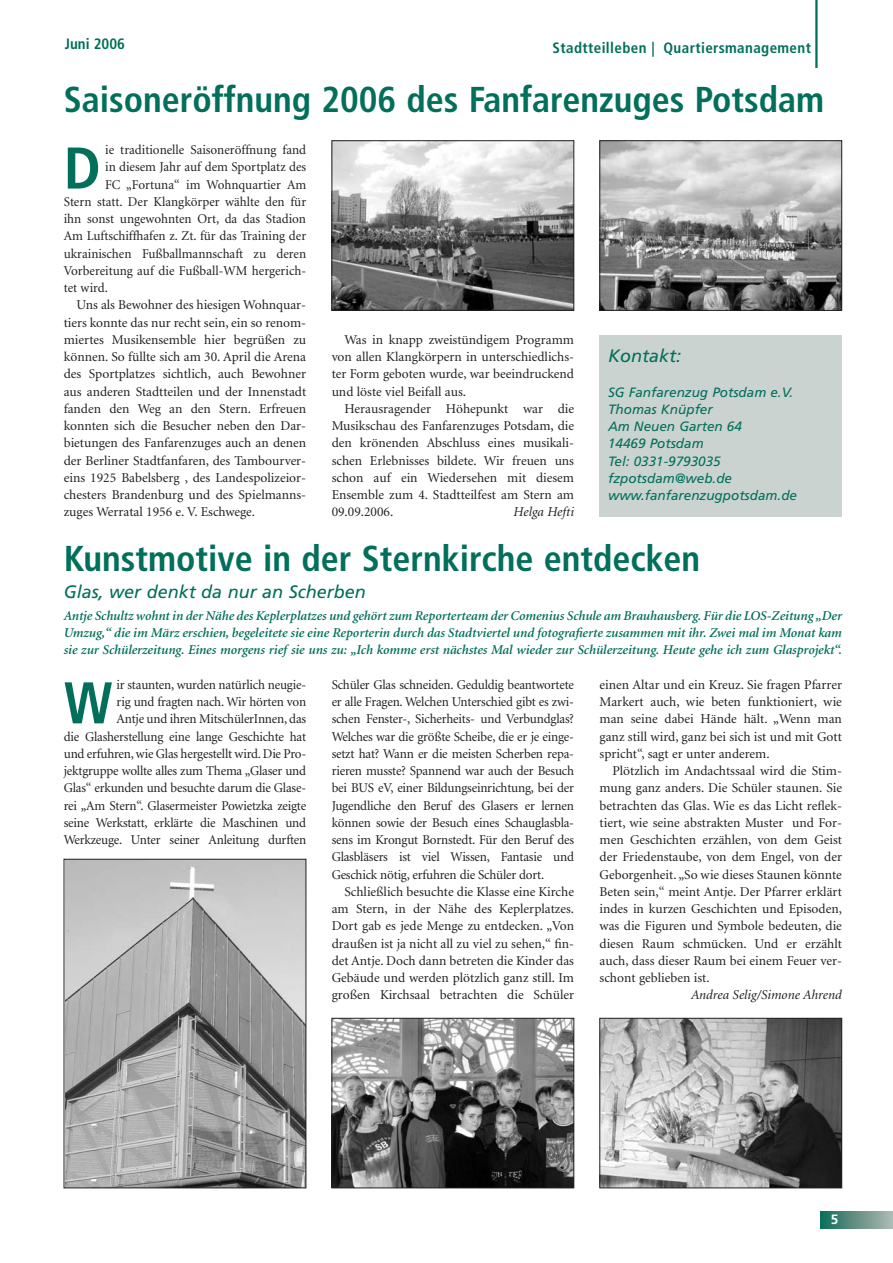
<style>
.page{position:relative;width:893px;height:1263px;background:#fff}
.page>*{position:absolute;margin:0;border:0;box-sizing:border-box;transform-origin:0 0}
.t1{font:700 condensed 58.8px "Frutiger";color:#016f5a}
.t2{font:700 condensed 36px "Frutiger";color:#016f5a}
.t3{font:italic 18px "Frutiger";color:#016f5a}
.t4{font:700 condensed 15px "Frutiger";letter-spacing:.025em;color:#016f5a}
.t5{font:700 condensed 15px "Frutiger";color:#016f5a}
.t6{font:13.5px/17.2px "Minion";color:#231f20;text-align:justify}
.t7{font:italic 600 13.5px/17.2px "Minion";letter-spacing:-.005em;color:#016f5a;text-align:justify}
.t8{font:italic 13.5px/17.2px "Frutiger";color:#016f5a}
.t9{font:italic 13.5px "Minion";color:#231f20}
.t10{font:700 13.5px "Frutiger";color:#fff}
</style>
<div class="page">
<svg style="left:821px;top:1212px;width:72px;height:17px"></svg>
<hr style="left:815px;top:0;width:3px;height:68px;background:#016f5a">
<div style="left:600px;top:335px;width:242px;height:182px;background:#cad3cf"></div>
<img style="left:334px;top:142px;width:238px;height:167px">
<div style="left:332px;top:140px;width:242px;height:171px;border:1px solid #231f20"></div>
<img style="left:602px;top:142px;width:238px;height:167px">
<div style="left:600px;top:140px;width:242px;height:171px;border:1px solid #231f20"></div>
<img style="left:66px;top:861px;width:238px;height:325px">
<div style="left:64px;top:859px;width:242px;height:329px;border:1px solid #231f20"></div>
<img style="left:334px;top:1020px;width:238px;height:166px">
<div style="left:332px;top:1018px;width:242px;height:170px;border:1px solid #231f20"></div>
<img style="left:602px;top:1020px;width:238px;height:166px">
<div style="left:600px;top:1018px;width:242px;height:170px;border:1px solid #231f20"></div>
<p class="t5" style="left:65px;top:37px;width:62px">Juni 2006</p>
<p class="t4" style="left:553px;top:42px;width:260px">Stadtteilleben | Quartiersmanagement</p>
<h2 class="t2" style="left:64px;top:85px;width:762px">Saisoneröffnung 2006 des Fanfarenzuges Potsdam</h2>
<h1 class="t1" style="left:64px;top:144px;width:39px">D</h1>
<p class="t6" style="left:105px;top:142px;width:202px">ie traditionelle Saisoneröffnung fand</p>
<p class="t6" style="left:105px;top:159px;width:202px">in diesem Jahr auf dem Sportplatz des</p>
<p class="t6" style="left:105px;top:177px;width:202px">FC „Fortuna“ im Wohnquartier Am</p>
<p class="t6" style="left:64px;top:194px;width:244px">Stern statt. Der Klangkörper wählte den für</p>
<p class="t6" style="left:64px;top:211px;width:244px">ihn sonst ungewohnten Ort, da das Stadion</p>
<p class="t6" style="left:64px;top:228px;width:244px">Am Luftschiffhafen z. Zt. für das Training der</p>
<p class="t6" style="left:64px;top:246px;width:244px">ukrainischen Fußballmannschaft zu deren</p>
<p class="t6" style="left:64px;top:263px;width:244px">Vorbereitung auf die Fußball-WM hergerich-</p>
<p class="t6" style="left:64px;top:280px;width:46px">tet wird.</p>
<p class="t6" style="left:77px;top:297px;width:231px">Uns als Bewohner des hiesigen Wohnquar-</p>
<p class="t6" style="left:64px;top:315px;width:244px">tiers konnte das nur recht sein, ein so renom-</p>
<p class="t6" style="left:64px;top:332px;width:244px">miertes Musikensemble hier begrüßen zu</p>
<p class="t6" style="left:64px;top:349px;width:244px">können. So füllte sich am 30. April die Arena</p>
<p class="t6" style="left:64px;top:366px;width:244px">des Sportplatzes sichtlich, auch Bewohner</p>
<p class="t6" style="left:64px;top:384px;width:244px">aus anderen Stadtteilen und der Innenstadt</p>
<p class="t6" style="left:64px;top:401px;width:244px">fanden den Weg an den Stern. Erfreuen</p>
<p class="t6" style="left:64px;top:418px;width:244px">konnten sich die Besucher neben den Dar-</p>
<p class="t6" style="left:64px;top:435px;width:244px">bietungen des Fanfarenzuges auch an denen</p>
<p class="t6" style="left:64px;top:453px;width:244px">der Berliner Stadtfanfaren, des Tambourver-</p>
<p class="t6" style="left:64px;top:470px;width:244px">eins 1925 Babelsberg , des Landespolizeior-</p>
<p class="t6" style="left:64px;top:487px;width:244px">chesters Brandenburg und des Spielmanns-</p>
<p class="t6" style="left:64px;top:504px;width:193px">zuges Werratal 1956 e. V. Eschwege.</p>
<p class="t6" style="left:332px;top:332px;width:244px;text-indent:13px">Was in knapp zweistündigem Programm von allen Klangkörpern in unterschiedlichs&shy;ter Form geboten wurde, war beeindruckend und löste viel Beifall aus.</p>
<p class="t6" style="left:332px;top:401px;width:244px;text-indent:13px">Herausragender Höhepunkt war die Musikschau des Fanfarenzuges Potsdam, die den krönenden Abschluss eines musikali&shy;schen Erlebnisses bildete. Wir freuen uns schon auf ein Wiedersehen mit diesem Ensemble zum 4. Stadtteilfest am Stern am 09.09.2006.</p>
<h3 class="t3" style="left:608px;top:348px;width:75px">Kontakt:</h3>
<p class="t8" style="left:608px;top:384px;width:190px">SG Fanfarenzug Potsdam e.V.<br>Thomas Knüpfer<br>Am Neuen Garten 64<br>14469 Potsdam<br>Tel: 0331-9793035 fzpotsdam@web.de www.fanfarenzugpotsdam.de</p>
<p class="t9" style="left:514px;top:507px;width:62px">Helga Hefti</p>
<h2 class="t2" style="left:64px;top:544px;width:638px">Kunstmotive in der Sternkirche entdecken</h2>
<h3 class="t3" style="left:64px;top:584px;width:304px">Glas, wer denkt da nur an Scherben</h3>
<p class="t7" style="left:64px;top:608px;width:780px">Antje Schultz wohnt in der Nähe des Keplerplatzes und gehört zum Reporterteam der Comenius Schule am Brauhausberg. Für die LOS-Zeitung „Der Umzug,“ die im März erschien, begeleitete sie eine Reporterin durch das Stadtviertel und fotografierte zusammen mit ihr. Zwei mal im Monat kam sie zur Schülerzeitung. Eines morgens rief sie uns zu: „Ich komme erst nächstes Mal wieder zur Schülerzeitung. Heute gehe ich zum Glasprojekt“.</p>
<h1 class="t1" style="left:64px;top:679px;width:50px">W</h1>
<p class="t6" style="left:64px;top:677px;width:244px;text-align:right">ir staunten, wurden natürlich neugie-<br>rig und fragten nach. Wir hörten von<br>Antje und ihren MitschülerInnen, das<br>die Glasherstellung eine lange Geschichte hat und erfuhren, wie Glas hergestellt wird. Die Pro&shy;jektgruppe wollte alles zum Thema „Glaser und Glas“ erkunden und besuchte darum die Glase&shy;rei „Am Stern“. Glasermeister Powietzka zeigte seine Werkstatt, erklärte die Maschinen und Werkzeuge. Unter seiner Anleitung durften</p>
<p class="t6" style="left:332px;top:677px;width:244px">Schüler Glas schneiden. Geduldig beantwortete er alle Fragen. Welchen Unterschied gibt es zwi&shy;schen Fenster-, Sicherheits- und Verbundglas?<br>Welches war die größte Scheibe, die er je einge&shy;setzt hat? Wann er die meisten Scherben repa&shy;rieren musste? Spannend war auch der Besuch bei BUS eV, einer Bildungseinrichtung, bei der Jugendliche den Beruf des Glasers er lernen können sowie der Besuch eines Schauglasbla&shy;sens im Krongut Bornstedt. Für den Beruf des Glasbläsers ist viel Wissen, Fantasie und Geschick nötig, erfuhren die Schüler dort.</p>
<p class="t6" style="left:332px;top:884px;width:244px;text-indent:13px">Schließlich besuchte die Klasse eine Kirche am Stern, in der Nähe des Keplerplatzes.<br>Dort gab es jede Menge zu entdecken. „Von draußen ist ja nicht all zu viel zu sehen,“ fin&shy;det Antje. Doch dann betreten die Kinder das Gebäude und werden plötzlich ganz still. Im großen Kirchsaal betrachten die Schüler</p>
<p class="t6" style="left:600px;top:677px;width:244px">einen Altar und ein Kreuz. Sie fragen Pfarrer Markert auch, wie beten funktioniert, wie man seine dabei Hände hält. „Wenn man ganz still wird, ganz bei sich ist und mit Gott spricht“, sagt er unter anderem.</p>
<p class="t6" style="left:600px;top:763px;width:244px;text-indent:13px">Plötzlich im Andachtssaal wird die Stim&shy;mung ganz anders. Die Schüler staunen. Sie betrachten das Glas. Wie es das Licht reflek&shy;tiert, wie seine abstrakten Muster und For&shy;men Geschichten erzählen, von dem Geist der Friedenstaube, von dem Engel, von der Geborgenheit. „So wie dieses Staunen könnte Beten sein,“ meint Antje. Der Pfarrer erklärt indes in kurzen Geschichten und Episoden, was die Figuren und Symbole bedeuten, die diesen Raum schmücken. Und er erzählt auch, dass dieser Raum bei einem Feuer ver&shy;schont geblieben ist.</p>
<p class="t9" style="left:691px;top:990px;width:152px">Andrea Selig/Simone Ahrend</p>
<p class="t10" style="left:831px;top:1214px;width:9px">5</p>
</div>
